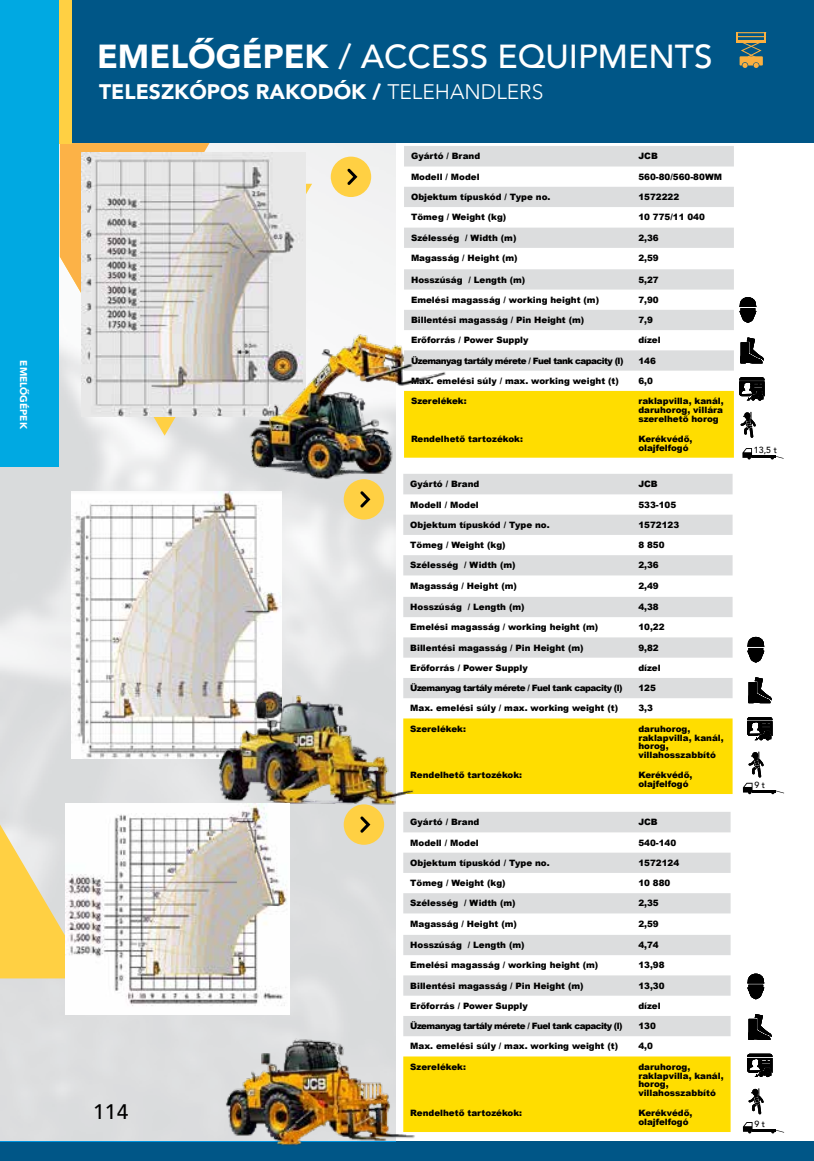
<style>
.page{position:relative;width:814px;height:1161px;background:#fff}
.page>*{position:absolute;margin:0;border:0;box-sizing:border-box;transform-origin:0 0}
.t1{font:500 33.25px "Avenir";color:#fff}
.t2{font:900 21px "Avenir";color:#fff}
.t3{font:500 21px "Avenir";color:#000}
.t4{font:900 9.8px "Avenir";color:#fff}
.t5{font:500 8.92px "Avenir";color:#000101}
.t6{font:900 8.75px/8.8px "Arial";color:#000}
.t7{font:900 8.75px "Arial";letter-spacing:-.06em;color:#000}
.s1{font-weight:900}
.s2{font-weight:300}
</style>
<div class="page">
<div style="left:0;top:1141px;width:814px;height:20px;background:#005687"></div>
<div style="left:0;top:0;width:814px;height:143px;background:#005687"></div>
<img style="left:0;top:143px;width:396px;height:998px">
<div style="left:344px;top:479px;width:40px;height:41px;background:#ffd043;border-radius:50%"></div>
<svg style="left:360px;top:491px;width:10px;height:16px"></svg>
<div style="left:344px;top:804px;width:40px;height:41px;background:#ffd043;border-radius:50%"></div>
<svg style="left:360px;top:816px;width:10px;height:17px"></svg>
<svg style="left:60px;top:184px;width:252px;height:252px"></svg>
<svg style="left:60px;top:143px;width:149px;height:185px"></svg>
<svg style="left:0;top:824px;width:66px;height:154px;background:#f4d67d"></svg>
<svg style="left:403px;top:474px;width:329px;height:224px;fill:#dcddde"></svg>
<div style="left:420px;top:718px;width:312px;height:76px;background:#fd0"></div>
<svg style="left:403px;top:812px;width:327px;height:224px;fill:#dcddde"></svg>
<div style="left:419px;top:1056px;width:311px;height:76px;background:#fd0"></div>
<svg style="left:747px;top:637px;width:17px;height:25px"></svg>
<svg style="left:747px;top:974px;width:17px;height:25px"></svg>
<svg style="left:748px;top:752px;width:15px;height:25px"></svg>
<svg style="left:748px;top:1088px;width:15px;height:26px"></svg>
<svg style="left:747px;top:717px;width:25px;height:23px"></svg>
<svg style="left:747px;top:1054px;width:25px;height:23px"></svg>
<svg style="left:748px;top:677px;width:23px;height:26px"></svg>
<svg style="left:748px;top:1014px;width:23px;height:26px"></svg>
<svg style="left:742px;top:783px;width:10px;height:11px"></svg>
<hr style="left:752px;top:790px;width:23px;height:2px;background:#000">
<svg style="left:771px;top:790px;width:13px;height:4px"></svg>
<svg style="left:742px;top:1122px;width:10px;height:11px"></svg>
<hr style="left:752px;top:1130px;width:23px;height:2px;background:#000">
<svg style="left:771px;top:1130px;width:13px;height:3px"></svg>
<img style="left:72px;top:491px;width:210px;height:268px">
<img style="left:213px;top:693px;width:207px;height:113px">
<img style="left:66px;top:803px;width:224px;height:211px">
<hr style="left:736px;top:32px;width:30px;height:1px;background:#fbb040">
<svg style="left:736px;top:33px;width:30px;height:35px"></svg>
<div style="left:59px;top:0;width:12px;height:143px;background:#ffd043"></div>
<div style="left:0;top:0;width:59px;height:466px;background:#00a9e2"></div>
<div style="left:331px;top:157px;width:40px;height:40px;background:#ffd043;border-radius:50%"></div>
<svg style="left:347px;top:169px;width:10px;height:16px"></svg>
<svg style="left:404px;top:146px;width:330px;height:225px;fill:#dcddde"></svg>
<svg style="left:739px;top:297px;width:17px;height:26px"></svg>
<svg style="left:740px;top:337px;width:23px;height:26px"></svg>
<svg style="left:447px;top:377px;width:317px;height:82px"></svg>
<hr style="left:752px;top:456px;width:23px;height:2px;background:#000">
<svg style="left:770px;top:456px;width:13px;height:3px"></svg>
<img style="left:81px;top:153px;width:225px;height:264px">
<img style="left:248px;top:333px;width:199px;height:146px">
<img style="left:221px;top:1035px;width:198px;height:111px">
<p class="t4" style="left:32px;top:360px;width:70px;rotate:90deg">EMELŐGÉPEK</p>
<h1 class="t1" style="left:97px;top:28px;width:617px"><span class="s1">EMELŐGÉPEK</span> / ACCESS EQUIPMENTS</h1>
<h2 class="t2" style="left:99px;top:74px;width:446px">TELESZKÓPOS RAKODÓK / <span class="s2">TELEHANDLERS</span></h2>
<h2 class="t3" style="left:93px;top:1094px;width:37px">114</h2>
<p class="t6" style="left:411px;top:151px;width:71px">Gyártó / Brand</p>
<p class="t6" style="left:638px;top:151px;width:21px">JCB</p>
<p class="t6" style="left:411px;top:172px;width:70px">Modell / Model</p>
<p class="t6" style="left:638px;top:172px;width:85px">560-80/560-80WM</p>
<p class="t6" style="left:411px;top:192px;width:141px">Objektum típuskód / Type no.</p>
<p class="t6" style="left:638px;top:192px;width:42px">1572222</p>
<p class="t6" style="left:411px;top:213px;width:97px">Tömeg / Weight (kg)</p>
<p class="t6" style="left:638px;top:213px;width:68px">10 775/11 040</p>
<p class="t6" style="left:411px;top:233px;width:107px">Szélesség / Width (m)</p>
<p class="t6" style="left:638px;top:233px;width:22px">2,36</p>
<p class="t6" style="left:411px;top:253px;width:108px">Magasság / Height (m)</p>
<p class="t6" style="left:638px;top:253px;width:22px">2,59</p>
<p class="t6" style="left:411px;top:275px;width:116px">Hosszúság / Length (m)</p>
<p class="t6" style="left:638px;top:275px;width:22px">5,27</p>
<p class="t6" style="left:411px;top:295px;width:189px">Emelési magasság / working height (m)</p>
<p class="t6" style="left:638px;top:295px;width:22px">7,90</p>
<p class="t6" style="left:411px;top:315px;width:175px">Billentési magasság / Pin Height (m)</p>
<p class="t6" style="left:638px;top:315px;width:16px">7,9</p>
<p class="t6" style="left:411px;top:336px;width:119px">Erőforrás / Power Supply</p>
<p class="t6" style="left:638px;top:336px;width:24px">dízel</p>
<p class="t7" style="left:411px;top:354px;width:214px">Üzemanyag tartály mérete / Fuel tank capacity (l)</p>
<p class="t6" style="left:638px;top:356px;width:19px">146</p>
<p class="t6" style="left:411px;top:376px;width:209px">Max. emelési súly / max. working weight (t)</p>
<p class="t6" style="left:638px;top:376px;width:16px">6,0</p>
<p class="t6" style="left:411px;top:396px;width:57px">Szerelékek:</p>
<p class="t6" style="left:638px;top:396px;width:87px;text-align:justify">raklapvilla, kanál, daruhorog, villára szerelhető horog</p>
<p class="t6" style="left:411px;top:434px;width:113px">Rendelhető tartozékok:</p>
<p class="t6" style="left:638px;top:434px;width:56px">Kerékvédő, olajfelfogó</p>
<p class="t5" style="left:754px;top:442px;width:25px">13,5 t</p>
<p class="t6" style="left:410px;top:479px;width:71px">Gyártó / Brand</p>
<p class="t6" style="left:638px;top:479px;width:21px">JCB</p>
<p class="t6" style="left:410px;top:500px;width:70px">Modell / Model</p>
<p class="t6" style="left:638px;top:500px;width:39px">533-105</p>
<p class="t6" style="left:410px;top:520px;width:141px">Objektum típuskód / Type no.</p>
<p class="t6" style="left:638px;top:520px;width:42px">1572123</p>
<p class="t6" style="left:410px;top:540px;width:97px">Tömeg / Weight (kg)</p>
<p class="t6" style="left:638px;top:540px;width:28px">8 850</p>
<p class="t6" style="left:410px;top:561px;width:107px">Szélesség / Width (m)</p>
<p class="t6" style="left:638px;top:561px;width:22px">2,36</p>
<p class="t6" style="left:410px;top:581px;width:108px">Magasság / Height (m)</p>
<p class="t6" style="left:638px;top:581px;width:22px">2,49</p>
<p class="t6" style="left:410px;top:602px;width:116px">Hosszúság / Length (m)</p>
<p class="t6" style="left:638px;top:602px;width:22px">4,38</p>
<p class="t6" style="left:410px;top:623px;width:189px">Emelési magasság / working height (m)</p>
<p class="t6" style="left:638px;top:623px;width:28px">10,22</p>
<p class="t6" style="left:410px;top:643px;width:175px">Billentési magasság / Pin Height (m)</p>
<p class="t6" style="left:638px;top:643px;width:22px">9,82</p>
<p class="t6" style="left:410px;top:663px;width:119px">Erőforrás / Power Supply</p>
<p class="t6" style="left:638px;top:663px;width:24px">dízel</p>
<p class="t7" style="left:410px;top:682px;width:214px">Üzemanyag tartály mérete / Fuel tank capacity (l)</p>
<p class="t6" style="left:638px;top:683px;width:19px">125</p>
<p class="t6" style="left:410px;top:704px;width:209px">Max. emelési súly / max. working weight (t)</p>
<p class="t6" style="left:638px;top:704px;width:16px">3,3</p>
<p class="t6" style="left:410px;top:724px;width:57px">Szerelékek:</p>
<p class="t6" style="left:638px;top:724px;width:87px">daruhorog, raklapvilla, kanál, horog, villahosszabbító</p>
<p class="t6" style="left:410px;top:770px;width:113px">Rendelhető tartozékok:</p>
<p class="t6" style="left:638px;top:770px;width:56px">Kerékvédő, olajfelfogó</p>
<p class="t6" style="left:410px;top:817px;width:71px">Gyártó / Brand</p>
<p class="t6" style="left:638px;top:817px;width:21px">JCB</p>
<p class="t6" style="left:410px;top:838px;width:70px">Modell / Model</p>
<p class="t6" style="left:638px;top:838px;width:39px">540-140</p>
<p class="t6" style="left:410px;top:858px;width:141px">Objektum típuskód / Type no.</p>
<p class="t6" style="left:638px;top:858px;width:42px">1572124</p>
<p class="t6" style="left:410px;top:878px;width:97px">Tömeg / Weight (kg)</p>
<p class="t6" style="left:638px;top:878px;width:34px">10 880</p>
<p class="t6" style="left:410px;top:899px;width:107px">Szélesség / Width (m)</p>
<p class="t6" style="left:638px;top:899px;width:22px">2,35</p>
<p class="t6" style="left:410px;top:919px;width:108px">Magasság / Height (m)</p>
<p class="t6" style="left:638px;top:919px;width:22px">2,59</p>
<p class="t6" style="left:410px;top:940px;width:116px">Hosszúság / Length (m)</p>
<p class="t6" style="left:638px;top:940px;width:22px">4,74</p>
<p class="t6" style="left:410px;top:960px;width:189px">Emelési magasság / working height (m)</p>
<p class="t6" style="left:638px;top:960px;width:28px">13,98</p>
<p class="t6" style="left:410px;top:981px;width:175px">Billentési magasság / Pin Height (m)</p>
<p class="t6" style="left:638px;top:981px;width:28px">13,30</p>
<p class="t6" style="left:410px;top:1001px;width:119px">Erőforrás / Power Supply</p>
<p class="t6" style="left:638px;top:1001px;width:24px">dízel</p>
<p class="t7" style="left:410px;top:1020px;width:214px">Üzemanyag tartály mérete / Fuel tank capacity (l)</p>
<p class="t6" style="left:638px;top:1021px;width:19px">130</p>
<p class="t6" style="left:410px;top:1042px;width:209px">Max. emelési súly / max. working weight (t)</p>
<p class="t6" style="left:638px;top:1042px;width:16px">4,0</p>
<p class="t6" style="left:410px;top:1062px;width:57px">Szerelékek:</p>
<p class="t6" style="left:638px;top:1062px;width:87px">daruhorog, raklapvilla, kanál, horog, villahosszabbító</p>
<p class="t6" style="left:410px;top:1108px;width:113px">Rendelhető tartozékok:</p>
<p class="t6" style="left:638px;top:1108px;width:56px">Kerékvédő, olajfelfogó</p>
<p class="t5" style="left:754px;top:777px;width:12px">9 t</p>
<p class="t5" style="left:754px;top:1116px;width:12px">9 t</p>
</div>
